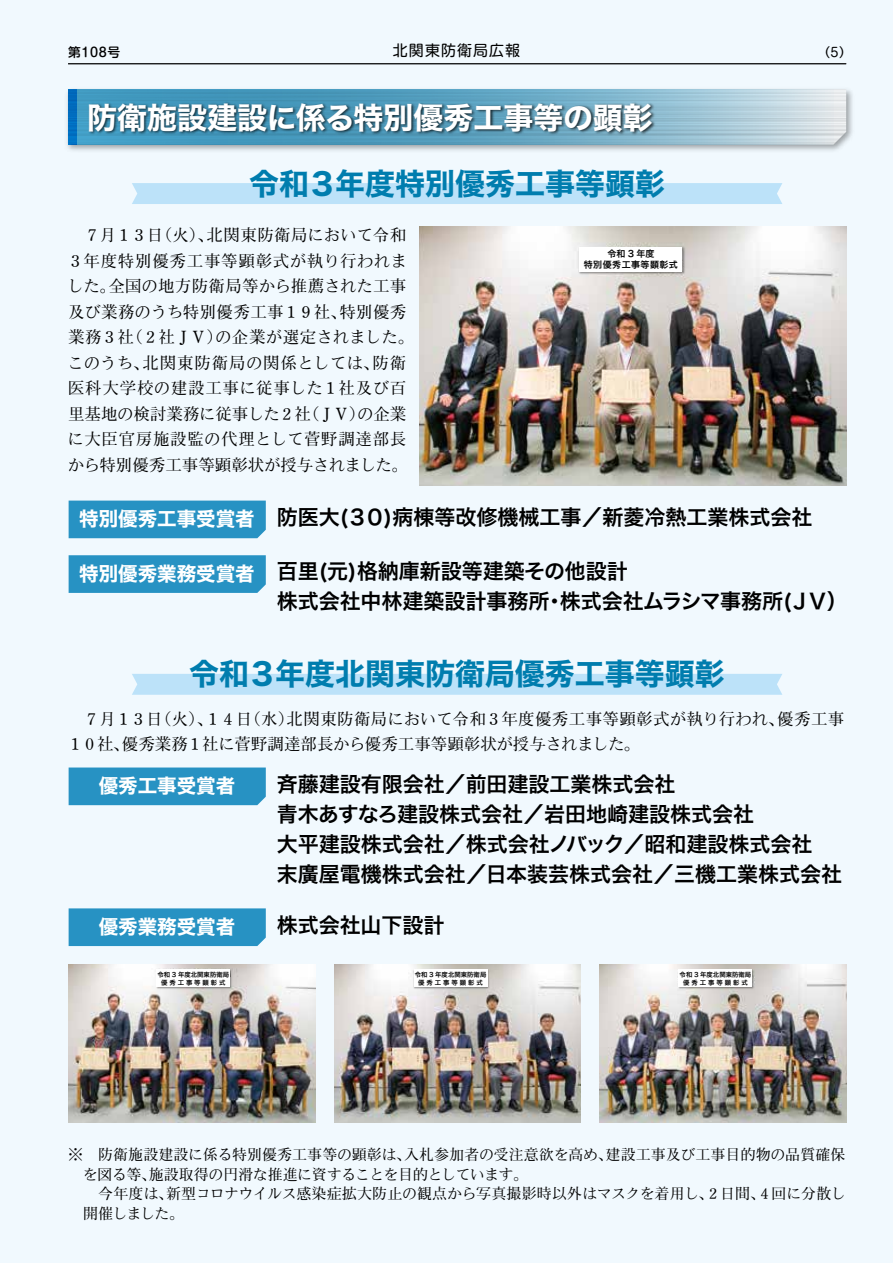
<style>
.page{position:relative;width:893px;height:1263px;background:#f1f9fe}
.page>*{position:absolute;margin:0;border:0;box-sizing:border-box;transform-origin:0 0}
.t1{font:30px "Hira Kaku Std N W7";color:#007dae}
.t2{font:30px "Hira Kaku Std N W7";color:#fff}
.t3{font:21px/30px "Hira Kaku Std N W6";color:#000}
.t4{font:19.5px "Hira Kaku Std N W7";color:#fff}
.t5{font:500 16.5px/25.5px "Iwa Min Pr 6";color:#000}
.t6{font:500 15px/19.5px "Iwa Min Pr 6";letter-spacing:-.01em;color:#000}
.t7{font:15px "Shin M Go Pro";letter-spacing:.07em;color:#000}
.t8{font:500 12.75px "Shin M Go Pro";letter-spacing:.05em;color:#000}
.t9{font:12.75px "Shin M Go Pro";color:#000}
.t10{font:9px/10.8px "Hira Kaku Pro W6";letter-spacing:.05em;color:#000;text-align:center}
.t11{font:6.45px/7.8px "Hira Kaku Pro W6";color:#000;text-align:center}
</style>
<div class="page">
<div style="left:69px;top:501px;width:197px;height:37px;background:#2792c3"></div>
<img style="left:419px;top:350px;width:427px;height:136px">
<img style="left:69px;top:964px;width:246px;height:158px">
<img style="left:600px;top:964px;width:246px;height:158px">
<img style="left:334px;top:964px;width:247px;height:158px">
<hr style="left:68px;top:63px;width:778px;height:1px;background:#000">
<div style="left:132px;top:674px;width:650px;height:21px;background:#bce2f9"></div>
<div style="left:69px;top:555px;width:197px;height:38px;background:#2792c3"></div>
<div style="left:69px;top:767px;width:197px;height:38px;background:#2792c3"></div>
<div style="left:69px;top:908px;width:197px;height:38px;background:#2792c3"></div>
<img style="left:67px;top:89px;width:785px;height:261px">
<svg style="left:77px;top:89px;width:756px;height:56px;background:#8fbdd1"></svg>
<div style="left:68px;top:89px;width:9px;height:56px;background:#006dbf"></div>
<img style="left:84px;top:99px;width:574px;height:77px">
<img style="left:155px;top:968px;width:78px;height:22px">
<div style="left:157px;top:970px;width:73px;height:17px;background:#fff"></div>
<img style="left:412px;top:968px;width:78px;height:22px">
<div style="left:414px;top:970px;width:73px;height:17px;background:#fff"></div>
<img style="left:677px;top:968px;width:78px;height:22px">
<div style="left:679px;top:970px;width:73px;height:17px;background:#fff"></div>
<p class="t8" style="left:68px;top:42px;width:54px">第108号</p>
<p class="t7" style="left:393px;top:38px;width:129px">北関東防衛局広報</p>
<p class="t9" style="left:817px;top:42px;width:36px">（５）</p>
<h1 class="t2" style="left:87px;top:94px;width:567px">防衛施設建設に係る特別優秀工事等の顕彰</h1>
<h1 class="t1" style="left:249px;top:160px;width:417px">令和３年度特別優秀工事等顕彰</h1>
<p class="t5" style="left:67px;top:220px;width:349px">　７月１３日（火）、北関東防衛局において令和<br>３年度特別優秀工事等顕彰式が執り行われました。全国の地方防衛局等から推薦された工事及び業務のうち特別優秀工事１９社、特別優秀業務３社（２社ＪＶ）の企業が選定されました。このうち、北関東防衛局の関係としては、防衛医科大学校の建設工事に従事した１社及び百里基地の検討業務に従事した２社（ＪＶ）の企業に大臣官房施設監の代理として菅野調達部長から特別優秀工事等顕彰状が授与されました。</p>
<p class="t10" style="left:584px;top:248px;width:96px">令和 3 年度<br>特別優秀工事等顕彰式</p>
<p class="t3" style="left:79px;top:502px;width:735px"><sub>特別優秀工事受賞者</sub> 防医大(３０)病棟等改修機械工事／新菱冷熱工業株式会社</p>
<p class="t3" style="left:277px;top:557px;width:573px">百里(元)格納庫新設等建築その他設計<br>株式会社中林建築設計事務所・株式会社ムラシマ事務所(ＪＶ）</p>
<p class="t4" style="left:79px;top:558px;width:177px">特別優秀業務受賞者</p>
<h1 class="t1" style="left:189px;top:650px;width:537px">令和３年度北関東防衛局優秀工事等顕彰</h1>
<p class="t5" style="left:67px;top:703px;width:779px;text-indent:17px">７月１３日（火）、１４日（水）北関東防衛局において令和３年度優秀工事等顕彰式が執り行われ、優秀工事<br>１０社、優秀業務１社に菅野調達部長から優秀工事等顕彰状が授与されました。</p>
<p class="t4" style="left:99px;top:771px;width:138px">優秀工事受賞者</p>
<p class="t3" style="left:277px;top:769px;width:567px">斉藤建設有限会社／前田建設工業株式会社<br>青木あすなろ建設株式会社／岩田地崎建設株式会社<br>大平建設株式会社／株式会社ノバック／昭和建設株式会社<br>末廣屋電機株式会社／日本装芸株式会社／三機工業株式会社</p>
<p class="t4" style="left:99px;top:912px;width:138px">優秀業務受賞者</p>
<p class="t3" style="left:277px;top:910px;width:169px">株式会社山下設計</p>
<p class="t11" style="left:157px;top:970px;width:73px">令和 3 年度北関東防衛局優秀工事等顕彰式</p>
<p class="t11" style="left:415px;top:970px;width:73px">令和 3 年度北関東防衛局優秀工事等顕彰式</p>
<p class="t11" style="left:680px;top:970px;width:73px">令和 3 年度北関東防衛局優秀工事等顕彰式</p>
<p class="t6" style="left:83px;top:1142px;width:764px;text-indent:-15px">※　防衛施設建設に係る特別優秀工事等の顕彰は、入札参加者の受注意欲を高め、建設工事及び工事目的物の品質確保を図る等、施設取得の円滑な推進に資することを目的としています。</p>
<p class="t6" style="left:83px;top:1181px;width:764px;text-indent:15px">今年度は、新型コロナウイルス感染症拡大防止の観点から写真撮影時以外はマスクを着用し、２日間、４回に分散し開催しました。</p>
</div>
